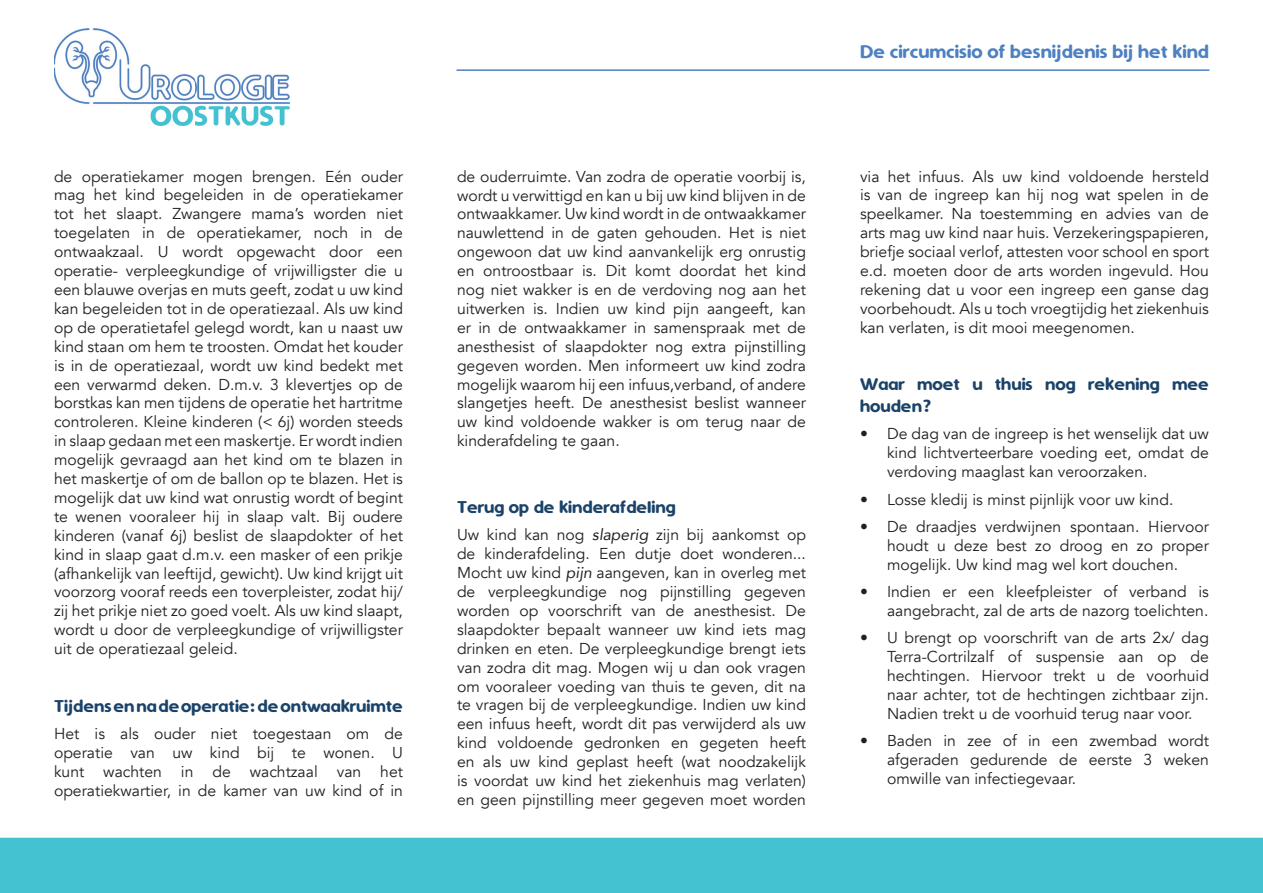
<style>
.page{position:relative;width:1263px;height:893px;background:#fff}
.page>*{position:absolute;margin:0;border:0;box-sizing:border-box;transform-origin:0 0}
.t1{font:19.5px "Simply Rounded";color:#4d81c2}
.t2{font:18px/21.6px "Simply Rounded";color:#1b4369}
.t3{font:15.75px/18.9px "Avenir";color:#231f20;text-align:justify}
.s1{font-style:italic}
</style>
<div class="page">
<div style="left:0;top:838px;width:1263px;height:55px;background:#45c2d1"></div>
<hr style="left:457px;top:69px;width:752px;height:2px;background:#4d81c2">
<img style="left:54px;top:29px;width:235px;height:96px">
<p class="t3" style="left:54px;top:167px;width:350px">de operatiekamer mogen brengen. Eé n ouder mag het kind begeleiden in de operatiekamer tot het slaapt. Zwangere mama’s worden niet toegelaten in de operatiekamer, noch in de ontwaakzaal. U wordt opgewacht door een operatie- verpleegkundige of vrijwilligster die u een blauwe overjas en muts geeft, zodat u uw kind kan begeleiden tot in de operatiezaal. Als uw kind op de operatietafel gelegd wordt, kan u naast uw kind staan om hem te troosten. Omdat het kouder is in de operatiezaal, wordt uw kind bedekt met een verwarmd deken. D.m.v. 3 klevertjes op de borstkas kan men tijdens de operatie het hartritme controleren. Kleine kinderen (&lt; 6j) worden steeds in slaap gedaan met een maskertje. Er wordt indien mogelijk gevraagd aan het kind om te blazen in het maskertje of om de ballon op te blazen. Het is mogelijk dat uw kind wat onrustig wordt of begint te wenen vooraleer hij in slaap valt. Bij oudere kinderen (vanaf 6j) beslist de slaapdokter of het kind in slaap gaat d.m.v. een masker of een prikje (afhankelijk van leeftijd, gewicht). Uw kind krijgt uit voorzorg vooraf reeds een toverpleister, zodat hij/ zij het prikje niet zo goed voelt. Als uw kind slaapt, wordt u door de verpleegkundige of vrijwilligster uit de operatiezaal geleid.</p>
<p class="t2" style="left:54px;top:695px;width:350px">Tijdens en na de operatie: de ontwaakruimte</p>
<p class="t3" style="left:54px;top:724px;width:350px">Het is als ouder niet toegestaan om de operatie van uw kind bij te wonen. U kunt wachten in de wachtzaal van het operatiekwartier, in de kamer van uw kind of in</p>
<p class="t3" style="left:457px;top:167px;width:350px">de ouderruimte. Van zodra de operatie voorbij is, wordt u verwittigd en kan u bij uw kind blijven in de ontwaakkamer. Uw kind wordt in de ontwaakkamer nauwlettend in de gaten gehouden. Het is niet ongewoon dat uw kind aanvankelijk erg onrustig en ontroostbaar is. Dit komt doordat het kind nog niet wakker is en de verdoving nog aan het uitwerken is. Indien uw kind pijn aangeeft, kan er in de ontwaakkamer in samenspraak met de anesthesist of slaapdokter nog extra pijnstilling gegeven worden. Men informeert uw kind zodra mogelijk waarom hij een infuus,verband, of andere slangetjes heeft. De anesthesist beslist wanneer uw kind voldoende wakker is om terug naar de kinderafdeling te gaan.</p>
<p class="t2" style="left:457px;top:496px;width:220px">Terug op de kinderafdeling</p>
<p class="t3" style="left:457px;top:526px;width:350px">Uw kind kan nog <span class="s1">slaperig</span> zijn bij aankomst op de kinderafdeling. Een dutje doet wonderen...<br>Mocht uw kind <span class="s1">pijn</span> aangeven, kan in overleg met de verpleegkundige nog pijnstilling gegeven worden op voorschrift van de anesthesist. De slaapdokter bepaalt wanneer uw kind iets mag drinken en eten. De verpleegkundige brengt iets van zodra dit mag. Mogen wij u dan ook vragen om vooraleer voeding van thuis te geven, dit na te vragen bij de verpleegkundige. Indien uw kind een infuus heeft, wordt dit pas verwijderd als uw kind voldoende gedronken en gegeten heeft en als uw kind geplast heeft (wat noodzakelijk is voordat uw kind het ziekenhuis mag verlaten) en geen pijnstilling meer gegeven moet worden</p>
<p class="t1" style="left:860px;top:42px;width:350px">De circumcisio of besnijdenis bij het kind</p>
<p class="t3" style="left:860px;top:167px;width:350px">via het infuus. Als uw kind voldoende hersteld is van de ingreep kan hij nog wat spelen in de speelkamer. Na toestemming en advies van de arts mag uw kind naar huis. Verzekeringspapieren, briefje sociaal verlof, attesten voor school en sport e.d. moeten door de arts worden ingevuld. Hou rekening dat u voor een ingreep een ganse dag voorbehoudt. Als u toch vroegtijdig het ziekenhuis kan verlaten, is dit mooi meegenomen.</p>
<p class="t2" style="left:860px;top:374px;width:350px">Waar moet u thuis nog rekening mee houden?</p>
<p class="t3" style="left:887px;top:425px;width:323px;text-indent:-27px">• D e dag van de ingreep is het wenselijk dat uw kind lichtverteerbare voeding eet, omdat de verdoving maaglast kan veroorzaken.</p>
<p class="t3" style="left:860px;top:490px;width:315px">• Losse kledij is minst pijnlijk voor uw kind.</p>
<p class="t3" style="left:887px;top:517px;width:323px;text-indent:-27px">• De draadjes verdwijnen spontaan. Hiervoor houdt u deze best zo droog en zo proper mogelijk. Uw kind mag wel kort douchen.</p>
<p class="t3" style="left:860px;top:583px;width:350px;text-align:right">• Indien er een kleefpleister of verband is aangebracht, zal de arts de nazorg toelichten.</p>
<p class="t3" style="left:887px;top:629px;width:323px;text-indent:-27px">• U brengt op voorschrift van de arts 2x/ dag Terra-Cortrilzalf of suspensie aan op de hechtingen. Hiervoor trekt u de voorhuid naar achter, tot de hechtingen zichtbaar zijn.<br>Nadien trekt u de voorhuid terug naar voor.</p>
<p class="t3" style="left:887px;top:732px;width:323px;text-indent:-27px">• Baden in zee of in een zwembad wordt afgeraden gedurende de eerste 3 weken omwille van infectiegevaar.</p>
</div>
